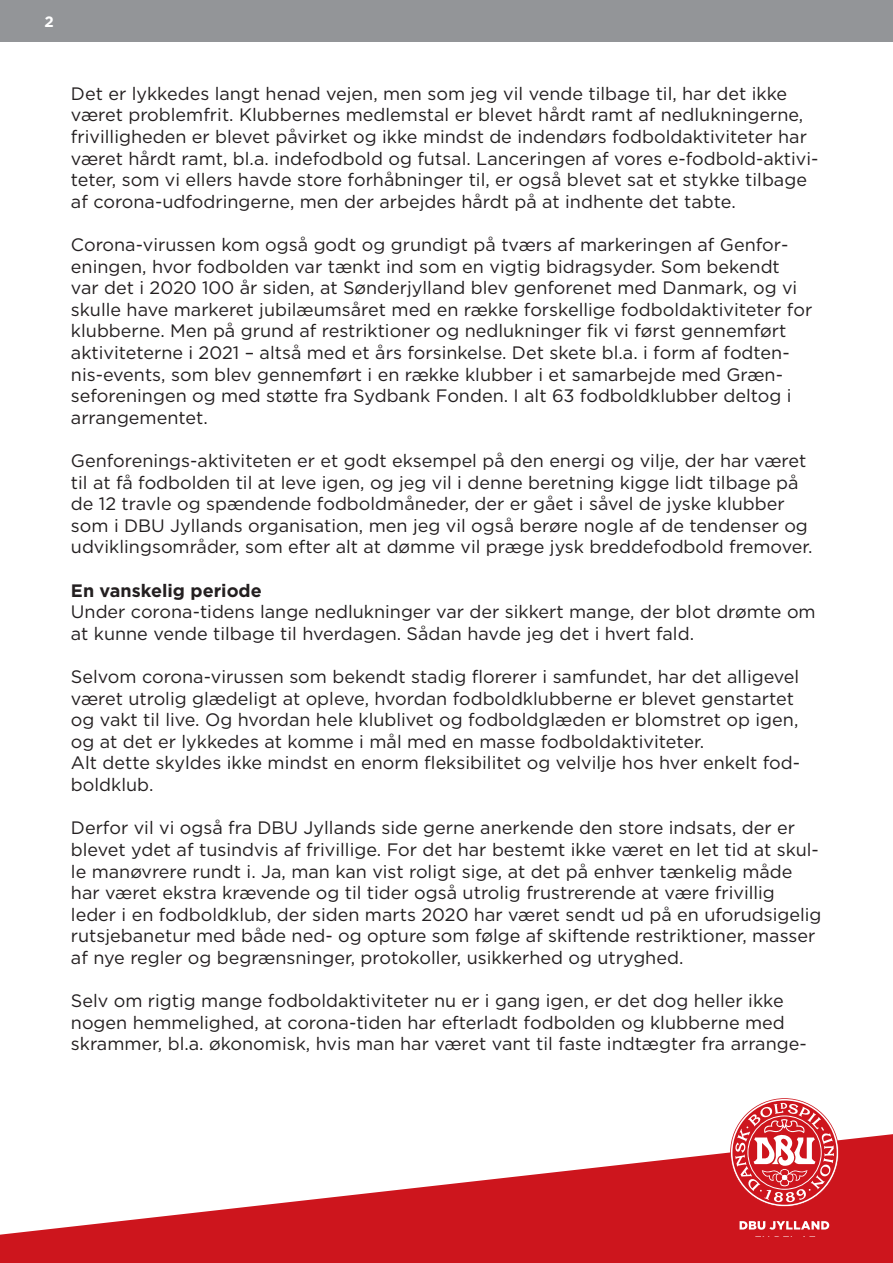
<style>
.page{position:relative;width:893px;height:1263px;background:#fff}
.page>*{position:absolute;margin:0;border:0;box-sizing:border-box;transform-origin:0 0}
.t1{font:18px/21.6px "Gotham";color:#231f20}
.t2{font:700 18px "Gotham";color:#231f20}
.t3{font:700 15px "Gotham";color:#fff}
</style>
<div class="page">
<div style="left:0;top:0;width:893px;height:41px;background:#939598"></div>
<svg style="left:0;top:1134px;width:893px;height:129px;fill:#cd151d"></svg>
<svg style="left:740px;top:1221px;width:89px;height:9px"></svg>
<svg style="left:730px;top:1098px;width:109px;height:109px"></svg>
<p class="t3" style="left:45px;top:11px;width:11px">2</p>
<p class="t1" style="left:71px;top:82px;width:749px">Det er lykkedes langt henad vejen, men som jeg vil vende tilbage til, har det ikke været problemfrit. Klubbernes medlemstal er blevet hårdt ramt af nedlukningerne, frivilligheden er blevet påvirket og ikke mindst de indendørs fodboldaktiviteter har været hårdt ramt, bl.a. indefodbold og futsal. Lanceringen af vores e-fodbold-aktivi&shy;teter, som vi ellers havde store forhåbninger til, er også blevet sat et stykke tilbage af corona-udfodringerne, men der arbejdes hårdt på at indhente det tabte.</p>
<p class="t1" style="left:71px;top:233px;width:743px">Corona-virussen kom også godt og grundigt på tværs af markeringen af Genfor&shy;eningen, hvor fodbolden var tænkt ind som en vigtig bidragsyder. Som bekendt<br>var det i 2020 100 år siden, at Sønderjylland blev genforenet med Danmark, og vi skulle have markeret jubilæumsåret med en række forskellige fodboldaktiviteter for klubberne. Men på grund af restriktioner og nedlukninger fik vi først gennemført aktiviteterne i 2021 – altså med et års forsinkelse. Det skete bl.a. i form af fodten&shy;nis-events, som blev gennemført i en række klubber i et samarbejde med Græn&shy;seforeningen og med støtte fra Sydbank Fonden. I alt 63 fodboldklubber deltog i arrangementet.</p>
<p class="t1" style="left:71px;top:449px;width:743px">Genforenings-aktiviteten er et godt eksempel på den energi og vilje, der har været til at få fodbolden til at leve igen, og jeg vil i denne beretning kigge lidt tilbage på de 12 travle og spændende fodboldmåneder, der er gået i såvel de jyske klubber som i DBU Jyllands organisation, men jeg vil også berøre nogle af de tendenser og udviklingsområder, som efter alt at dømme vil præge jysk breddefodbold fremover.</p>
<p class="t2" style="left:71px;top:578px;width:192px">En vanskelig periode</p>
<p class="t1" style="left:71px;top:601px;width:746px">Under corona-tidens lange nedlukninger var der sikkert mange, der blot drømte om at kunne vende tilbage til hverdagen. Sådan havde jeg det i hvert fald.</p>
<p class="t1" style="left:71px;top:665px;width:730px">Selvom corona-virussen som bekendt stadig florerer i samfundet, har det alligevel været utrolig glædeligt at opleve, hvordan fodboldklubberne er blevet genstartet og vakt til live. Og hvordan hele klublivet og fodboldglæden er blomstret op igen, og at det er lykkedes at komme i mål med en masse fodboldaktiviteter.</p>
<p class="t1" style="left:71px;top:752px;width:731px">Alt dette skyldes ikke mindst en enorm fleksibilitet og velvilje hos hver enkelt fod&shy;boldklub.</p>
<p class="t1" style="left:71px;top:817px;width:752px">Derfor vil vi også fra DBU Jyllands side gerne anerkende den store indsats, der er blevet ydet af tusindvis af frivillige. For det har bestemt ikke været en let tid at skul&shy;le manøvrere rundt i. Ja, man kan vist roligt sige, at det på enhver tænkelig måde har været ekstra krævende og til tider også utrolig frustrerende at være frivillig leder i en fodboldklub, der siden marts 2020 har været sendt ud på en uforudsigelig rutsjebanetur med både ned- og opture som følge af skiftende restriktioner, masser af nye regler og begrænsninger, protokoller, usikkerhed og utryghed.</p>
<p class="t1" style="left:71px;top:989px;width:737px">Selv om rigtig mange fodboldaktiviteter nu er i gang igen, er det dog heller ikke nogen hemmelighed, at corona-tiden har efterladt fodbolden og klubberne med skrammer, bl.a. økonomisk, hvis man har været vant til faste indtægter fra arrange-</p>
</div>
